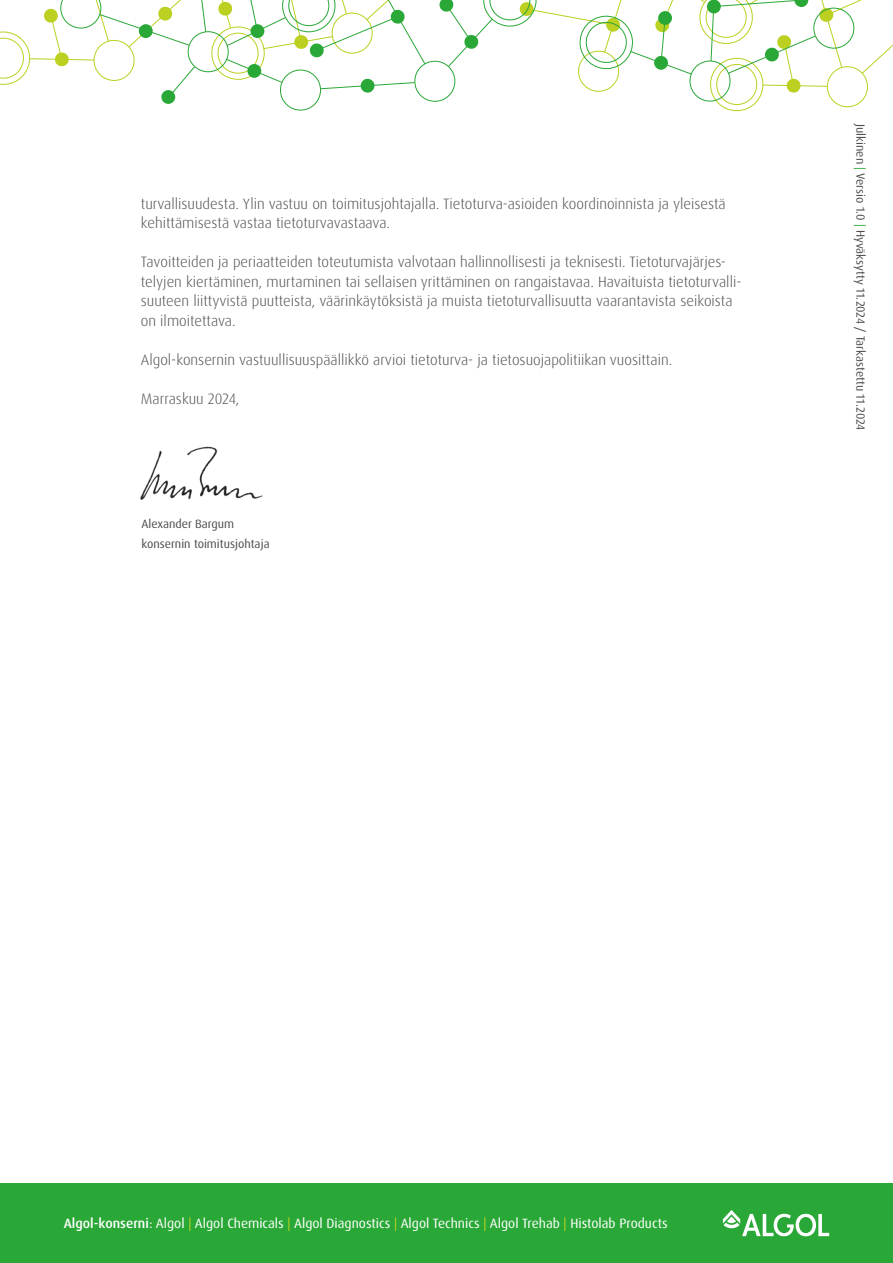
<style>
.page{position:relative;width:893px;height:1263px;background:#fff}
.page>*{position:absolute;margin:0;border:0;box-sizing:border-box;transform-origin:0 0}
.t1{font:300 15px/19.5px "Dax Pro";color:#4b4b4a}
.t2{font:13.5px "Dax Pro";color:#fff}
.t3{font:12px/19.5px "Dax Pro";color:#4b4b4a}
.s1{color:#2aa837}
.s2{font-weight:500}
.s3{color:#bcd021}
</style>
<div class="page">
<div style="left:0;top:1183px;width:893px;height:80px;background:#2aa837"></div>
<svg style="left:0;top:0;width:893px;height:111px"></svg>
<svg style="left:723px;top:1210px;width:106px;height:26px"></svg>
<img style="left:140px;top:446px;width:123px;height:54px">
<p class="t1" style="left:141px;top:194px;width:586px">turvallisuudesta. Ylin vastuu on toimitusjohtajalla. Tietoturva-asioiden koordinoinnista ja yleisestä kehittämisestä vastaa tietoturvavastaava.</p>
<p class="t1" style="left:141px;top:252px;width:602px">Tavoitteiden ja periaatteiden toteutumista valvotaan hallinnollisesti ja teknisesti. Tietoturvajärjes&shy;telyjen kiertäminen, murtaminen tai sellaisen yrittäminen on rangaistavaa. Havaituista tietoturvalli&shy;suuteen liittyvistä puutteista, väärinkäytöksistä ja muista tietoturvallisuutta vaarantavista seikoista on ilmoitettava.</p>
<p class="t1" style="left:141px;top:350px;width:533px">Algol-konsernin vastuullisuuspäällikkö arvioi tietoturva- ja tietosuojapolitiikan vuosittain.</p>
<p class="t1" style="left:141px;top:389px;width:100px">Marraskuu 2024,</p>
<p class="t3" style="left:141px;top:514px;width:130px">Alexander Bargum konsernin toimitusjohtaja</p>
<p class="t3" style="left:870px;top:124px;width:308px;rotate:90deg">Julkinen <span class="s1">|</span> Versio 1.0 <span class="s1">|</span> Hyväksytty 11.2024 / Tarkastettu 11.2024</p>
<p class="t2" style="left:64px;top:1215px;width:605px"><span class="s2">Algol-konserni</span>: Algol <span class="s3">|</span> Algol Chemicals <span class="s3">|</span> Algol Diagnostics <span class="s3">|</span> Algol Technics <span class="s3">|</span> Algol Trehab <span class="s3">|</span> Histolab Products</p>
</div>
